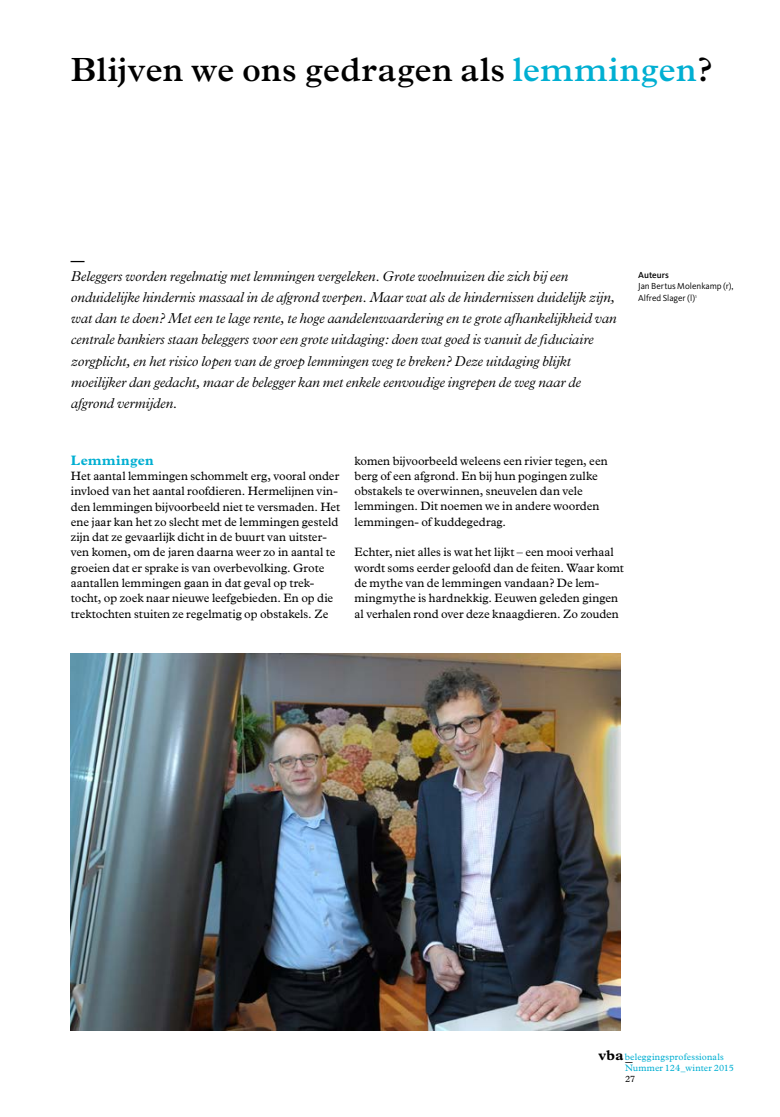
<style>
.page{position:relative;width:780px;height:1117px;background:#fff}
.page>*{position:absolute;margin:0;border:0;box-sizing:border-box;transform-origin:0 0}
.t1{font:600 33.75px "Plantin";letter-spacing:.005em;color:#000}
.t2{font:italic 300 14.38px/21.2px "Plantin";letter-spacing:-.01em;color:#000}
.t3{font:700 14.25px "Plantin";color:#000}
.t4{font:700 13.75px "Plantin";letter-spacing:.025em;color:#00afd2}
.t5{font:600 13.75px "Plantin";color:#000}
.t6{font:12.25px/15.2px "Plantin";color:#000}
.t7{font:9.38px "Plantin";letter-spacing:.015em;color:#00afd2}
.t8{font:9.38px "Plantin";color:#000}
.t9{font:9px/11.2px "Kievit OT";color:#000}
.t10{font:500 9px "Kievit OT";color:#000}
.s1{color:#00afd2}
.s2{font-weight:700;font-size:14.25px;color:#000}
</style>
<div class="page">
<img style="left:71px;top:653px;width:549px;height:377px">
<h1 class="t1" style="left:71px;top:50px;width:643px">Blijven we ons gedragen als <span class="s1">lemmingen</span>?</h1>
<p class="t5" style="left:71px;top:252px;width:15px">—</p>
<p class="t2" style="left:71px;top:265px;width:547px">Beleggers worden regelmatig met lemmingen vergeleken. Grote woelmuizen die zich bij een onduidelijke hindernis massaal in de afgrond werpen. Maar wat als de hindernissen duidelijk zijn, wat dan te doen? Met een te lage rente, te hoge aandelenwaardering en te grote afhankelijkheid van centrale bankiers staan beleggers voor een grote uitdaging: doen wat goed is vanuit de fiduciaire zorgplicht, en het risico lopen van de groep lemmingen weg te breken? Deze uitdaging blijkt moeilijker dan gedacht, maar de belegger kan met enkele eenvoudige ingrepen de weg naar de afgrond vermijden.</p>
<p class="t10" style="left:638px;top:270px;width:32px">Auteurs</p>
<p class="t9" style="left:638px;top:281px;width:97px">Jan Bertus Molenkamp (r),<br>Alfred Slager (l)<sup>1</sup></p>
<p class="t4" style="left:71px;top:451px;width:84px">Lemmingen</p>
<p class="t6" style="left:71px;top:468px;width:271px">Het aantal lemmingen schommelt erg, vooral onder invloed van het aantal roofdieren. Hermelijnen vin&shy;den lemmingen bijvoorbeeld niet te versmaden. Het ene jaar kan het zo slecht met de lemmingen gesteld zijn dat ze gevaarlijk dicht in de buurt van uitster&shy;ven komen, om de jaren daarna weer zo in aantal te groeien dat er sprake is van overbevolking. Grote aantallen lemmingen gaan in dat geval op trek&shy;tocht, op zoek naar nieuwe leefgebieden. En op die trektochten stuiten ze regelmatig op obstakels. Ze</p>
<p class="t6" style="left:354px;top:453px;width:255px">komen bijvoorbeeld weleens een rivier tegen, een berg of een afgrond. En bij hun pogingen zulke obstakels te overwinnen, sneuvelen dan vele lemmingen. Dit noemen we in andere woorden lemmingen- of kuddegedrag.</p>
<p class="t6" style="left:354px;top:544px;width:271px">Echter, niet alles is wat het lijkt – een mooi verhaal wordt soms eerder geloofd dan de feiten. Waar komt de mythe van de lemmingen vandaan? De lem&shy;mingmythe is hardnekkig. Eeuwen geleden gingen al verhalen rond over deze knaagdieren. Zo zouden</p>
<p class="t7" style="left:598px;top:1051px;width:127px"><span class="s2">vba</span>beleggingsprofessionals</p>
<p class="t3" style="left:625px;top:1047px;width:9px">_</p>
<p class="t7" style="left:625px;top:1062px;width:110px">Nummer 124_winter 2015</p>
<p class="t8" style="left:625px;top:1073px;width:12px">27</p>
</div>
